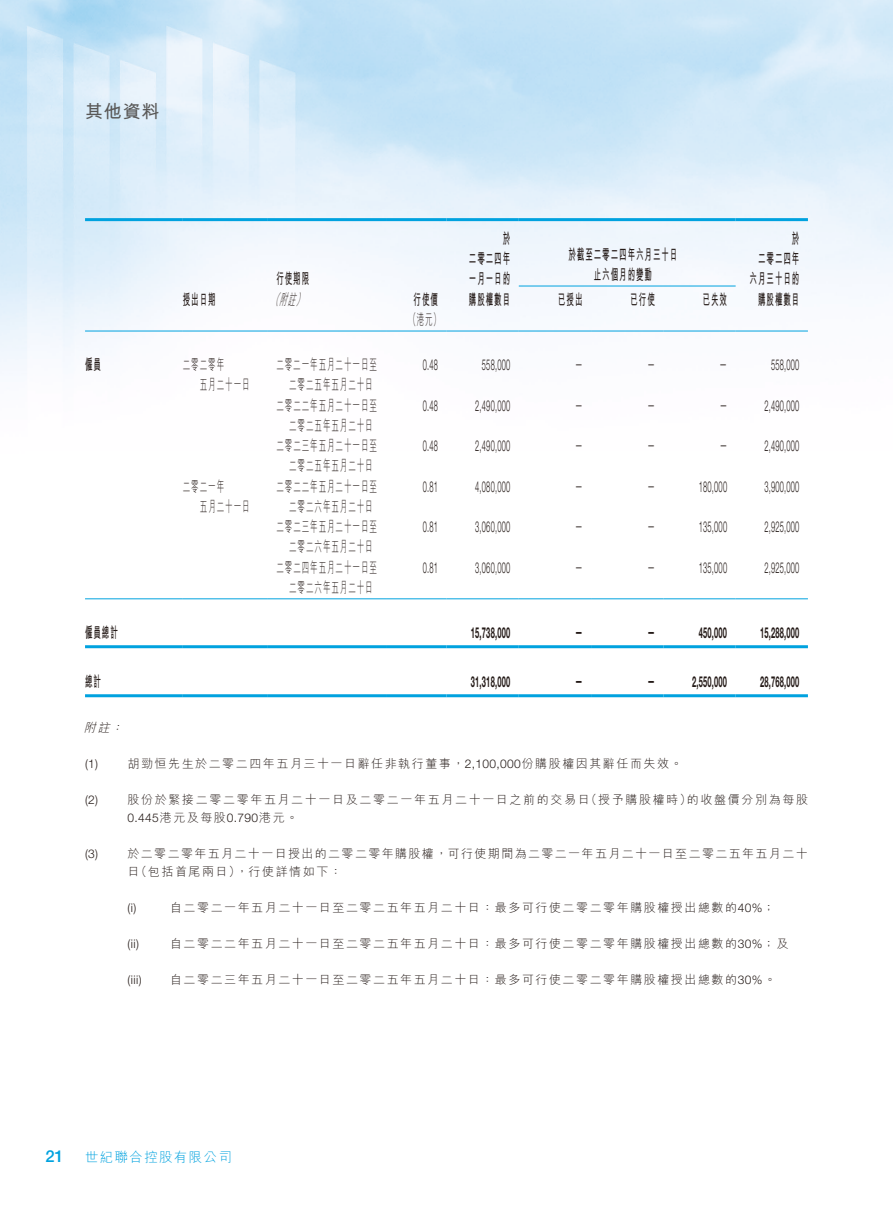
<style>
.page{position:relative;width:893px;height:1212px;background:#fff}
.page>*{position:absolute;margin:0;border:0;box-sizing:border-box;transform-origin:0 0}
.t1{font:700 18px "M Hei HK";color:#595857}
.t2{font:500 16.5px "Helvetica Neue LT Std";color:#00a2df}
.t3{font:300 15px "Helvetica Neue LT Std";letter-spacing:.03em;color:#231916;scale:.5 1}
.t4{font:300 15px/20.2px "M Hei HK";letter-spacing:.13em;color:#231916;text-align:center;scale:.5 1}
.t5{font:700 15px/20.2px "M Hei HK";letter-spacing:.13em;color:#231916;text-align:justify;scale:.5 1}
.t6{font:700 15px "Helvetica Neue LT Std";letter-spacing:.03em;color:#231916;scale:.5 1}
.t7{font:italic 300 15px "M Hei HK";color:#231916;scale:.5 1}
.t8{font:300 13.5px "M Hei HK";letter-spacing:.1em;color:#00a2df}
.t9{font:300 12px "M Hei HK";letter-spacing:.13em;color:#231916}
.t10{font:300 12px "Helvetica Neue LT Std";letter-spacing:.03em;color:#231916}
.t11{font:italic 300 12px "M Hei HK";color:#231916}
.s1{font-family:"Helvetica Neue LT Std"}
.s2{font-family:"M Hei HK"}
</style>
<div class="page">
<hr style="left:85px;top:218px;width:98px;height:3px;background:#00a2df">
<hr style="left:183px;top:218px;width:85px;height:3px;background:#00a2df">
<hr style="left:268px;top:218px;width:119px;height:3px;background:#00a2df">
<hr style="left:387px;top:218px;width:59px;height:3px;background:#00a2df">
<hr style="left:446px;top:218px;width:73px;height:3px;background:#00a2df">
<hr style="left:519px;top:218px;width:217px;height:3px;background:#00a2df">
<hr style="left:736px;top:218px;width:72px;height:3px;background:#00a2df">
<hr style="left:519px;top:286px;width:217px;height:1px;background:#00a2df">
<hr style="left:85px;top:331px;width:98px;height:1px;background:#00a2df">
<hr style="left:183px;top:331px;width:85px;height:1px;background:#00a2df">
<hr style="left:268px;top:331px;width:119px;height:1px;background:#00a2df">
<hr style="left:387px;top:331px;width:59px;height:1px;background:#00a2df">
<hr style="left:446px;top:331px;width:73px;height:1px;background:#00a2df">
<hr style="left:519px;top:331px;width:72px;height:1px;background:#00a2df">
<hr style="left:591px;top:331px;width:72px;height:1px;background:#00a2df">
<hr style="left:663px;top:331px;width:73px;height:1px;background:#00a2df">
<hr style="left:736px;top:331px;width:72px;height:1px;background:#00a2df">
<hr style="left:85px;top:598px;width:98px;height:1px;background:#00a2df">
<hr style="left:183px;top:598px;width:85px;height:1px;background:#00a2df">
<hr style="left:268px;top:598px;width:119px;height:1px;background:#00a2df">
<hr style="left:387px;top:598px;width:59px;height:1px;background:#00a2df">
<hr style="left:446px;top:598px;width:73px;height:1px;background:#00a2df">
<hr style="left:519px;top:598px;width:72px;height:1px;background:#00a2df">
<hr style="left:591px;top:598px;width:72px;height:1px;background:#00a2df">
<hr style="left:663px;top:598px;width:73px;height:1px;background:#00a2df">
<hr style="left:736px;top:598px;width:72px;height:1px;background:#00a2df">
<hr style="left:85px;top:645px;width:98px;height:3px;background:#00a2df">
<hr style="left:183px;top:645px;width:85px;height:3px;background:#00a2df">
<hr style="left:268px;top:645px;width:119px;height:3px;background:#00a2df">
<hr style="left:387px;top:645px;width:59px;height:3px;background:#00a2df">
<hr style="left:446px;top:645px;width:73px;height:3px;background:#00a2df">
<hr style="left:519px;top:645px;width:72px;height:3px;background:#00a2df">
<hr style="left:591px;top:645px;width:72px;height:3px;background:#00a2df">
<hr style="left:663px;top:645px;width:73px;height:3px;background:#00a2df">
<hr style="left:736px;top:645px;width:72px;height:3px;background:#00a2df">
<hr style="left:85px;top:694px;width:98px;height:3px;background:#00a2df">
<hr style="left:183px;top:694px;width:85px;height:3px;background:#00a2df">
<hr style="left:268px;top:694px;width:119px;height:3px;background:#00a2df">
<hr style="left:387px;top:694px;width:59px;height:3px;background:#00a2df">
<hr style="left:446px;top:694px;width:73px;height:3px;background:#00a2df">
<hr style="left:519px;top:694px;width:72px;height:3px;background:#00a2df">
<hr style="left:591px;top:694px;width:72px;height:3px;background:#00a2df">
<hr style="left:663px;top:694px;width:73px;height:3px;background:#00a2df">
<hr style="left:736px;top:694px;width:72px;height:3px;background:#00a2df">
<h1 class="t1" style="left:85px;top:98px;width:76px">其他資料</h1>
<p class="t5" style="left:183px;top:288px;width:67px">授出日期</p>
<p class="t5" style="left:276px;top:268px;width:67px">行使期限</p>
<p class="t7" style="left:271px;top:292px;width:24px">（</p>
<p class="t7" style="left:296px;top:292px;width:24px">）</p>
<p class="t7" style="left:279px;top:292px;width:41px">附註</p>
<p class="t5" style="left:414px;top:288px;width:50px">行使價</p>
<p class="t5" style="left:469px;top:227px;width:84px;text-indent:34px">於二零二四年一月一日的購股權數目</p>
<p class="t5" style="left:568px;top:243px;width:220px;text-align:center">於截至二零二四年六月三十日止六個月的變動</p>
<p class="t5" style="left:558px;top:288px;width:50px">已授出</p>
<p class="t5" style="left:630px;top:288px;width:50px">已行使</p>
<p class="t5" style="left:703px;top:288px;width:50px">已失效</p>
<p class="t5" style="left:750px;top:227px;width:101px;text-align:right">於<br>二零二四年六月三十日的購股權數目</p>
<p class="t4" style="left:409px;top:309px;width:66px">（港元(</p>
<p class="t5" style="left:85px;top:353px;width:33px">僱員</p>
<p class="t4" style="left:183px;top:354px;width:84px">二零二零年</p>
<p class="t4" style="left:200px;top:374px;width:101px">五月二十一日</p>
<p class="t4" style="left:276px;top:354px;width:203px">二零二一年五月二十一日至二零二五年五月二十日</p>
<p class="t3" style="left:771px;top:355px;width:58px">558,000</p>
<p class="t3" style="left:423px;top:355px;width:32px">0.48</p>
<p class="t3" style="left:482px;top:355px;width:58px">558,000</p>
<p class="t3" style="left:575px;top:355px;width:16px">—</p>
<p class="t3" style="left:647px;top:355px;width:16px">—</p>
<p class="t3" style="left:720px;top:355px;width:16px">—</p>
<p class="t4" style="left:276px;top:395px;width:203px">二零二二年五月二十一日至二零二五年五月二十日</p>
<p class="t3" style="left:764px;top:396px;width:72px">2,490,000</p>
<p class="t3" style="left:423px;top:396px;width:32px">0.48</p>
<p class="t3" style="left:475px;top:396px;width:72px">2,490,000</p>
<p class="t3" style="left:575px;top:395px;width:16px">—</p>
<p class="t3" style="left:647px;top:395px;width:16px">—</p>
<p class="t3" style="left:720px;top:395px;width:16px">—</p>
<p class="t4" style="left:276px;top:435px;width:203px">二零二三年五月二十一日至二零二五年五月二十日</p>
<p class="t3" style="left:764px;top:436px;width:72px">2,490,000</p>
<p class="t3" style="left:423px;top:436px;width:32px">0.48</p>
<p class="t3" style="left:475px;top:436px;width:72px">2,490,000</p>
<p class="t3" style="left:575px;top:436px;width:16px">—</p>
<p class="t3" style="left:647px;top:436px;width:16px">—</p>
<p class="t3" style="left:720px;top:436px;width:16px">—</p>
<p class="t4" style="left:200px;top:476px;width:101px;text-align:left;text-indent:-17px">二零二一年<br>五月二十一日</p>
<p class="t4" style="left:276px;top:476px;width:203px">二零二二年五月二十一日至二零二六年五月二十日</p>
<p class="t3" style="left:764px;top:477px;width:72px">3,900,000</p>
<p class="t3" style="left:423px;top:477px;width:32px">0.81</p>
<p class="t3" style="left:475px;top:477px;width:72px">4,080,000</p>
<p class="t3" style="left:699px;top:477px;width:58px">180,000</p>
<p class="t3" style="left:575px;top:476px;width:16px">—</p>
<p class="t3" style="left:647px;top:476px;width:16px">—</p>
<p class="t4" style="left:276px;top:516px;width:203px">二零二三年五月二十一日至二零二六年五月二十日</p>
<p class="t3" style="left:764px;top:517px;width:72px">2,925,000</p>
<p class="t3" style="left:423px;top:517px;width:32px">0.81</p>
<p class="t3" style="left:475px;top:517px;width:72px">3,060,000</p>
<p class="t3" style="left:699px;top:517px;width:58px">135,000</p>
<p class="t3" style="left:575px;top:517px;width:16px">—</p>
<p class="t3" style="left:647px;top:517px;width:16px">—</p>
<p class="t4" style="left:276px;top:557px;width:203px">二零二四年五月二十一日至二零二六年五月二十日</p>
<p class="t3" style="left:764px;top:558px;width:72px">2,925,000</p>
<p class="t3" style="left:423px;top:558px;width:32px">0.81</p>
<p class="t3" style="left:475px;top:558px;width:72px">3,060,000</p>
<p class="t3" style="left:699px;top:558px;width:58px">135,000</p>
<p class="t3" style="left:575px;top:557px;width:16px">—</p>
<p class="t3" style="left:647px;top:557px;width:16px">—</p>
<p class="t5" style="left:85px;top:621px;width:67px">僱員總計</p>
<p class="t6" style="left:471px;top:623px;width:80px">15,738,000</p>
<p class="t6" style="left:575px;top:622px;width:16px">—</p>
<p class="t6" style="left:647px;top:622px;width:16px">—</p>
<p class="t6" style="left:699px;top:623px;width:58px">450,000</p>
<p class="t6" style="left:760px;top:623px;width:80px">15,288,000</p>
<p class="t5" style="left:85px;top:670px;width:33px">總計</p>
<p class="t11" style="left:84px;top:722px;width:44px">附註：</p>
<p class="t6" style="left:471px;top:672px;width:80px">31,318,000</p>
<p class="t6" style="left:575px;top:671px;width:16px">—</p>
<p class="t6" style="left:647px;top:671px;width:16px">—</p>
<p class="t6" style="left:692px;top:672px;width:72px">2,550,000</p>
<p class="t6" style="left:760px;top:672px;width:80px">28,768,000</p>
<p class="t10" style="left:85px;top:757px;width:15px">1( )</p>
<p class="t10" style="left:85px;top:793px;width:15px">2( )</p>
<p class="t10" style="left:85px;top:847px;width:15px">3( )</p>
<p class="t9" style="left:128px;top:758px;width:557px">胡勁恒先生於二零二四年五月三十一日辭任非執行董事，<span class="s1">2,100,000</span>份購股權因其辭任而失效。</p>
<p class="t9" style="left:585px;top:794px;width:108px">（授予購股權時）</p>
<p class="t9" style="left:687px;top:794px;width:123px">的收盤價分別為每股</p>
<p class="t9" style="left:128px;top:794px;width:464px">股份於緊接二零二零年五月二十一日及二零二一年五月二十一日之前的交易日</p>
<p class="t10" style="left:128px;top:811px;width:172px">0.445<span class="s2">港元及每股</span>0.790<span class="s2">港元。</span></p>
<p class="t9" style="left:128px;top:848px;width:682px">於二零二零年五月二十一日授出的二零二零年購股權，可行使期間為二零二一年五月二十一日至二零二五年五月二十</p>
<p class="t9" style="left:135px;top:866px;width:107px">（包括首尾兩日）</p>
<p class="t9" style="left:128px;top:866px;width:13px">日</p>
<p class="t9" style="left:236px;top:866px;width:107px">，行使詳情如下：</p>
<p class="t10" style="left:128px;top:901px;width:10px">) i(</p>
<p class="t9" style="left:170px;top:902px;width:606px">自二零二一年五月二十一日至二零二五年五月二十日：最多可行使二零二零年購股權授出總數的<span class="s1">40%</span>;</p>
<p class="t10" style="left:128px;top:937px;width:13px">i i( )</p>
<p class="t9" style="left:170px;top:938px;width:620px">自二零二二年五月二十一日至二零二五年五月二十日：最多可行使二零二零年購股權授出總數的<span class="s1">30%</span>；及</p>
<p class="t10" style="left:128px;top:973px;width:16px">(iii)</p>
<p class="t9" style="left:170px;top:974px;width:608px">自二零二三年五月二十一日至二零二五年五月二十日：最多可行使二零二零年購股權授出總數的<span class="s1">30%</span>。</p>
<h2 class="t2" style="left:45px;top:1146px;width:20px">21</h2>
<p class="t8" style="left:85px;top:1150px;width:148px">世紀聯合控股有限公司</p>
</div>
